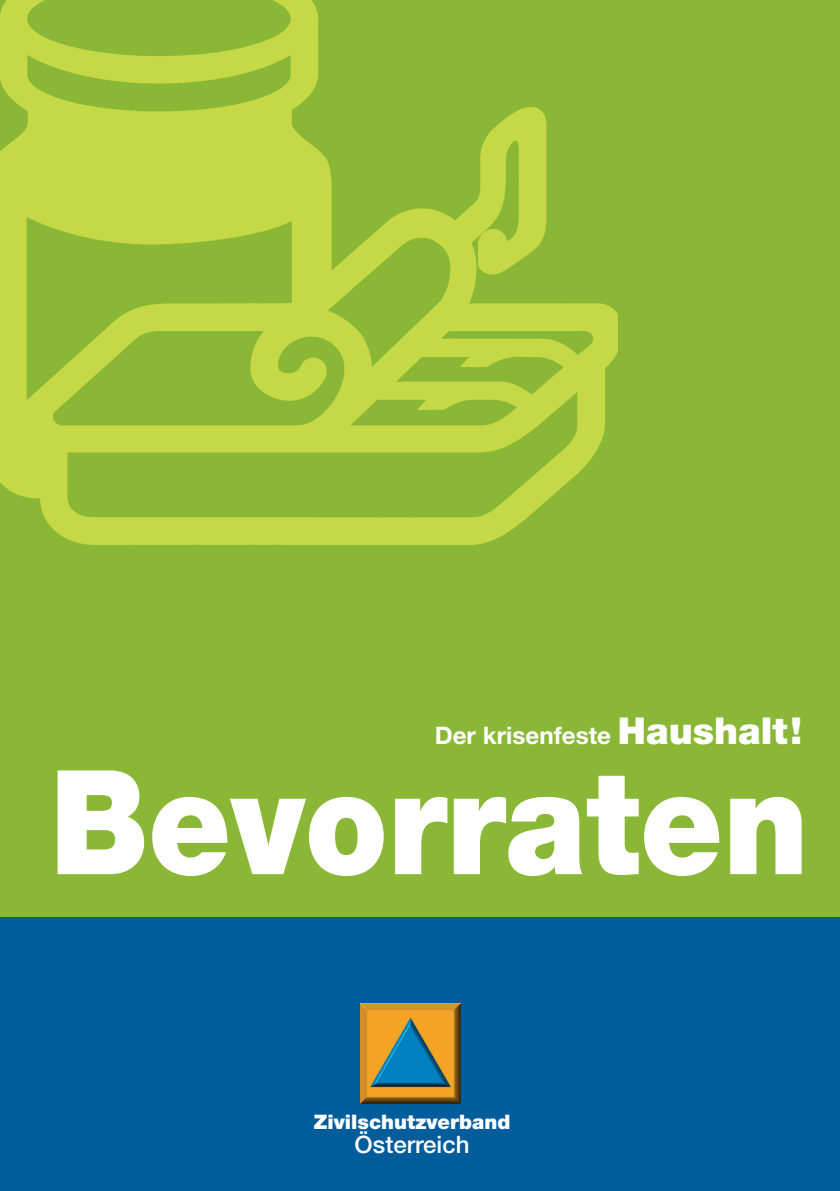
<style>
.page{position:relative;width:840px;height:1191px;background:#fff}
.page>*{position:absolute;margin:0;border:0;box-sizing:border-box;transform-origin:0 0}
.t1{font:900 145.2px "Helvetica Neue";color:#fff;scale:.91 1}
.t2{font:700 24.2px "Helvetica Neue";color:#fff}
.t3{font:500 24px "Helvetica Neue";color:#fff}
.t4{font:900 20px "Helvetica Neue";color:#fff}
.s1{font-weight:900;font-size:37px}
</style>
<div class="page">
<div style="left:0;top:0;width:839px;height:918px;background:#8ab836"></div>
<div style="left:0;top:917px;width:839px;height:274px;background:#005d9c"></div>
<img style="left:0;top:0;width:617px;height:545px">
<img style="left:360px;top:1003px;width:100px;height:101px">
<p class="t2" style="left:434px;top:720px;width:369px">Der krisenfeste <span class="s1">Haushalt!</span></p>
<h1 class="t1" style="left:50px;top:735px;width:834px">Bevorraten</h1>
<p class="t4" style="left:313px;top:1110px;width:198px">Zivilschutzverband</p>
<p class="t3" style="left:354px;top:1130px;width:116px">Österreich</p>
</div>
